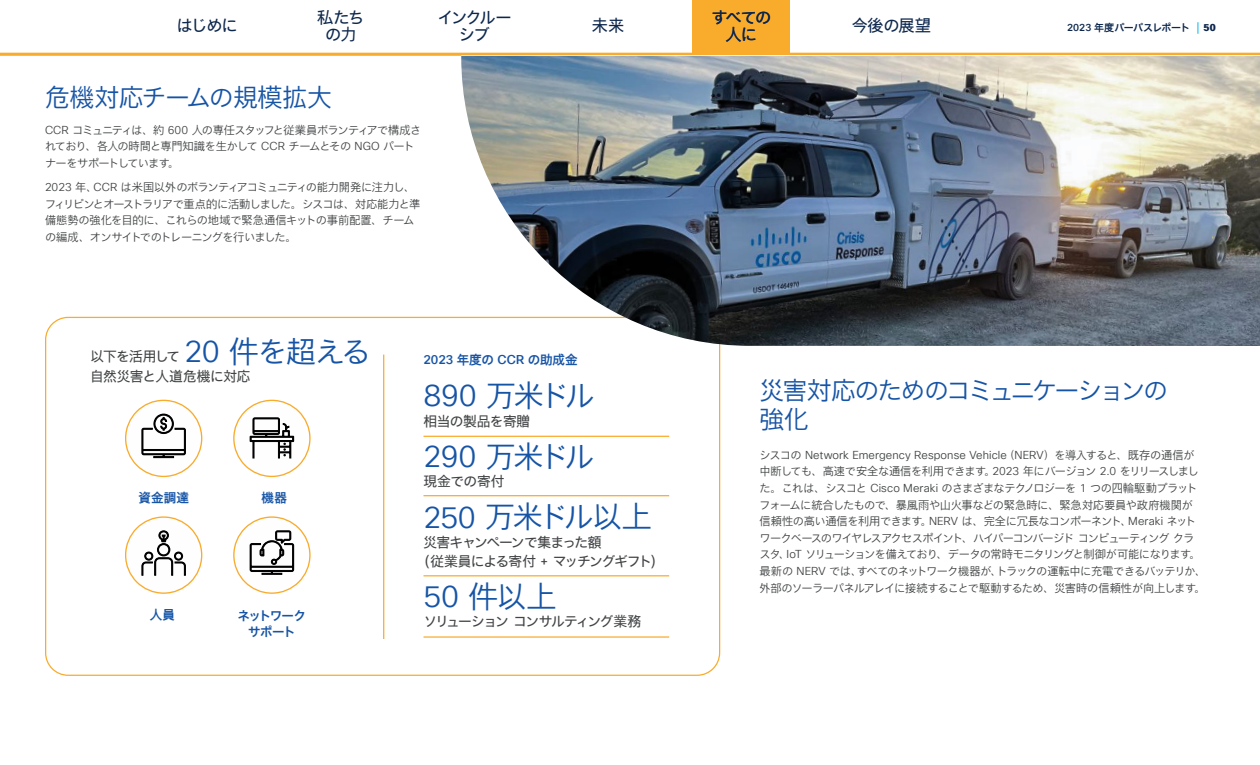
<style>
.page{position:relative;width:1260px;height:765px;background:#fff}
.page>*{position:absolute;margin:0;border:0;box-sizing:border-box;transform-origin:0 0}
.Paragraph_Style4{font:30px "Cisco Sans JPN Light";letter-spacing:-.07em;color:#1654a6}
.Paragraph_Style11{font:25px/28.5px "Cisco Sans JPN Light";letter-spacing:-.075em;color:#1654a6}
.Paragraph_Style11-2{font:25px "Cisco Sans JPN Light";letter-spacing:-.03em;color:#1654a6}
.t1{font:16.25px/16.2px "Cisco Sans JPN";letter-spacing:-.065em;color:#0d274d;text-align:center}
.Paragraph_Style4-2{font:13.75px/19.4px "Cisco Sans JPN";letter-spacing:-.055em;color:#414344}
.Paragraph_Style6{font:13.75px "Cisco Sans JPN";letter-spacing:-.075em;color:#414344}
.Paragraph_Style4-3{font:13.75px "Cisco Sans JPN";letter-spacing:-.1em;color:#414344}
.Paragraph_Style4-4{font:13.75px "Cisco Sans JPN";letter-spacing:-.075em;color:#414344}
.Paragraph_Style6-2{font:13.75px "Cisco Sans JPN";letter-spacing:-.03em;color:#414344}
.Paragraph_Style6-3{font:500 12.5px "Cisco Sans TT";color:#1654a6}
.Paragraph_Style4-5{font:12.5px/16.6px "Cisco Sans JPN Medium";letter-spacing:-.08em;color:#1654a6;text-align:center}
.Paragraph_Style1{font:12.5px "Cisco Sans JPN Medium";letter-spacing:.015em;color:#1654a6}
.Paragraph_Style4-6{font:12.5px "Cisco Sans JPN Medium";letter-spacing:-.06em;color:#1654a6}
.Paragraph_Style1-2{font:11.25px/16.6px "Cisco Sans JPN Light";letter-spacing:-.06em;color:#414344}
.Paragraph_Style11-3{font:11.25px/16.6px "Cisco Sans JPN Light";letter-spacing:-.075em;color:#414344}
.t2{font:10px "Cisco Sans JPN Medium";letter-spacing:-.055em;color:#0d274d}
.s1{font-family:"Cisco Sans TT Light"}
.s2{font-family:"Cisco Sans TT";font-weight:500}
.s3{font-family:"Cisco Sans TT";font-size:12.5px;color:#21bdeb}
.s4{font-family:"Cisco Sans TT";font-weight:800}
.s5{font-family:"Cisco Sans TT Light";font-size:30px;color:#1654a6}
.s6{font-family:"Cisco Sans JPN Light";font-size:30px;color:#1654a6}
.s7{font-family:"Cisco Sans JPN Medium";font-weight:400}
.s8{font-family:"Cisco Sans TT"}
</style>
<div class="page">
<svg style="left:0;top:0;width:1260px;height:56px"></svg>
<div style="left:693px;top:0;width:97px;height:53px;background:#f9ab2c"></div>
<svg style="left:45px;top:316px;width:676px;height:360px"></svg>
<img style="left:461px;top:56px;width:799px;height:290px">
<svg style="left:233px;top:516px;width:78px;height:78px"></svg>
<svg style="left:124px;top:399px;width:79px;height:79px"></svg>
<svg style="left:233px;top:399px;width:78px;height:79px"></svg>
<svg style="left:124px;top:516px;width:79px;height:78px"></svg>
<hr style="left:423px;top:636px;width:246px;height:2px;background:#f9ab2c">
<hr style="left:383px;top:355px;width:1px;height:284px;background:#f9ab2c">
<hr style="left:423px;top:575px;width:246px;height:1px;background:#f9ab2c">
<hr style="left:423px;top:495px;width:246px;height:1px;background:#f9ab2c">
<hr style="left:423px;top:436px;width:246px;height:1px;background:#f9ab2c">
<h3 class="t1" style="left:317px;top:10px;width:49px">私たちの力</h3>
<h3 class="t1" style="left:437px;top:10px;width:76px">インクルー</h3>
<h3 class="t1" style="left:177px;top:17px;width:63px">はじめに</h3>
<h3 class="t1" style="left:592px;top:17px;width:34px">未来</h3>
<h3 class="t1" style="left:712px;top:10px;width:61px">すべての人に</h3>
<h3 class="t1" style="left:852px;top:17px;width:81px">今後の展望</h3>
<h3 class="t1" style="left:459px;top:26px;width:33px">シブ</h3>
<p class="Paragraph_Style11-2" style="left:45px;top:82px;width:289px">危機対応チームの規模拡大</p>
<p class="Paragraph_Style11-3" style="left:45px;top:122px;width:378px"><span class="s1">CCR</span> コミュニティは、約 <span class="s1">600</span> 人の専任スタッフと従業員ボランティアで構成されており、各人の時間と専門知識を生かして <span class="s1">CCR</span> チームとその <span class="s1">NGO</span> パートナーをサポートしています。</p>
<p class="Paragraph_Style1-2" style="left:45px;top:180px;width:377px"><span class="s1">2023</span> 年、<span class="s1">CCR</span> は米国以外のボランティアコミュニティの能力開発に注力し、フィリピンとオーストラリアで重点的に活動しました。シスコは、対応能力と準備態勢の強化を目的に、これらの地域で緊急通信キットの事前配置、チームの編成、オンサイトでのトレーニングを行いました。</p>
<p class="t2" style="left:1067px;top:21px;width:150px"><span class="s2">2023</span> 年度パーパスレポート <span class="s3">|</span> <span class="s4">50</span></p>
<p class="Paragraph_Style4-2" style="left:90px;top:347px;width:282px">以下を活用して <span class="s5">20</span> <span class="s6">件を超える</span>自然災害と人道危機に対応</p>
<p class="Paragraph_Style1" style="left:138px;top:489px;width:52px">資金調達</p>
<p class="Paragraph_Style1" style="left:262px;top:489px;width:27px">機器</p>
<p class="Paragraph_Style4-6" style="left:150px;top:606px;width:27px">人員</p>
<p class="Paragraph_Style4-5" style="left:237px;top:607px;width:70px">ネットワークサポート</p>
<p class="Paragraph_Style6-3" style="left:423px;top:351px;width:156px">2023 <span class="s7">年度の</span> CCR <span class="s7">の助成金</span></p>
<p class="Paragraph_Style4" style="left:423px;top:376px;width:173px"><span class="s1">890</span> 万米ドル</p>
<p class="Paragraph_Style6-2" style="left:423px;top:411px;width:108px">相当の製品を寄贈</p>
<p class="Paragraph_Style4" style="left:423px;top:437px;width:172px"><span class="s1">290</span> 万米ドル</p>
<p class="Paragraph_Style4-2" style="left:423px;top:472px;width:83px">現金での寄付</p>
<p class="Paragraph_Style4" style="left:423px;top:498px;width:230px"><span class="s1">250</span> 万米ドル以上</p>
<p class="Paragraph_Style4-4" style="left:423px;top:533px;width:180px">災害キャンペーンで集まった額</p>
<p class="Paragraph_Style6" style="left:417px;top:551px;width:249px">（従業員による寄付 <span class="s8">+</span> マッチングギフト）</p>
<p class="Paragraph_Style4" style="left:423px;top:577px;width:134px"><span class="s1">50</span> 件以上</p>
<p class="Paragraph_Style4-3" style="left:423px;top:612px;width:219px">ソリューションコンサルティング業務</p>
<p class="Paragraph_Style11" style="left:760px;top:378px;width:410px">災害対応のためのコミュニケーションの強化</p>
<p class="Paragraph_Style1-2" style="left:760px;top:447px;width:448px">シスコの <span class="s1">Network Emergency Response Vehicle</span>（<span class="s1">NERV</span>）を導入すると、既存の通信が中断しても、高速で安全な通信を利用できます。<span class="s1">2023</span> 年にバージョン <span class="s1">2.0</span> をリリースしました。これは、シスコと <span class="s1">Cisco Meraki</span> のさまざまなテクノロジーを <span class="s1">1</span> つの四輪駆動プラットフォームに統合したもので、暴風雨や山火事などの緊急時に、緊急対応要員や政府機関が信頼性の高い通信を利用できます。<span class="s1">NERV</span> は、完全に冗長なコンポーネント、<span class="s1">Meraki</span> ネットワークベースのワイヤレスアクセスポイント、ハイパーコンバージドコンピューティングクラスタ、<span class="s1">IoT</span> ソリューションを備えており、データの常時モニタリングと制御が可能になります。最新の <span class="s1">NERV</span> では、すべてのネットワーク機器が、トラックの運転中に充電できるバッテリか、外部のソーラーパネルアレイに接続することで駆動するため、災害時の信頼性が向上します。</p>
</div>
